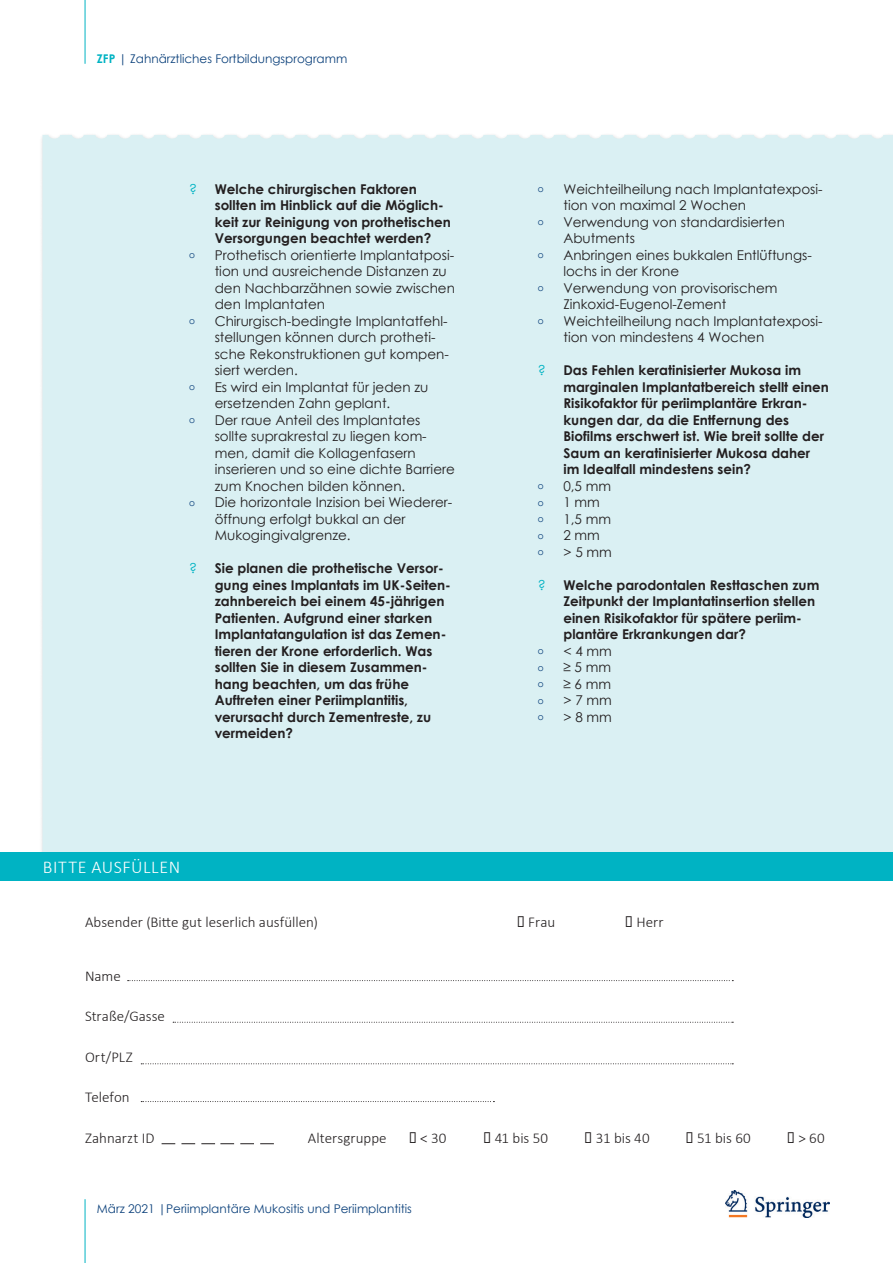
<style>
.page{position:relative;width:893px;height:1263px;background:#fff}
.page>*{position:absolute;margin:0;border:0;box-sizing:border-box;transform-origin:0 0}
.t1{font:300 18px "Calibri";letter-spacing:.03em;color:#fff}
.t2{font:300 15px "Calibri";color:#231f20}
.t3{font:13.5px/16.5px "Century Gothic";color:#231f20}
.t4{font:700 13.5px/16.5px "Century Gothic";color:#231f20}
.t5{font:13.5px "Century Gothic";color:#00b3c3}
.t6{font:12px "Century Gothic";color:#0d427c}
.t7{font:9px "Century Gothic";color:#0d427c}
.s1{font-weight:700;color:#00b3c3}
</style>
<div class="page">
<hr style="left:85px;top:0;width:1px;height:64px;background:#00b3c3">
<hr style="left:85px;top:1199px;width:1px;height:64px;background:#00b3c3">
<div style="left:43px;top:135px;width:850px;height:717px;background:#daf0f3"></div>
<div style="left:0;top:852px;width:893px;height:29px;background:#00b3c3"></div>
<svg style="left:128px;top:980px;width:605px;height:1px"></svg>
<svg style="left:173px;top:1022px;width:560px;height:1px"></svg>
<svg style="left:141px;top:1063px;width:592px;height:1px"></svg>
<svg style="left:141px;top:1101px;width:353px;height:1px"></svg>
<svg style="left:162px;top:1143px;width:112px;height:1px"></svg>
<img style="left:725px;top:1191px;width:104px;height:26px">
<p class="t6" style="left:97px;top:50px;width:252px"><span class="s1">ZFP</span> | Zahnärztliches Fortbildungsprogramm</p>
<p class="t5" style="left:189px;top:179px;width:9px">?</p>
<p class="t4" style="left:215px;top:180px;width:238px">Welche chirurgischen Faktoren sollten im Hinblick auf die Möglich&shy;keit zur Reinigung von prothetischen Versorgungen beachtet werden?</p>
<p class="t7" style="left:189px;top:249px;width:7px">o</p>
<p class="t3" style="left:215px;top:246px;width:242px">Prothetisch orientierte Implantatposi&shy;tion und ausreichende Distanzen zu den Nachbarzähnen sowie zwischen den Implantaten</p>
<p class="t7" style="left:189px;top:315px;width:7px">o</p>
<p class="t3" style="left:215px;top:312px;width:236px">Chirurgisch-bedingte Implantatfehl&shy;stellungen können durch protheti&shy;sche Rekonstruktionen gut kompen&shy;siert werden.</p>
<p class="t7" style="left:189px;top:381px;width:7px">o</p>
<p class="t3" style="left:215px;top:378px;width:215px">Es wird ein Implantat für jeden zu ersetzenden Zahn geplant.</p>
<p class="t7" style="left:189px;top:414px;width:7px">o</p>
<p class="t3" style="left:215px;top:411px;width:242px">Der raue Anteil des Implantates sollte suprakrestal zu liegen kom&shy;men, damit die Kollagenfasern inserieren und so eine dichte Barriere zum Knochen bilden können.</p>
<p class="t7" style="left:189px;top:496px;width:7px">o</p>
<p class="t3" style="left:215px;top:494px;width:239px">Die horizontale Inzision bei Wiederer&shy;öffnung erfolgt bukkal an der<br>Mukogingivalgrenze.</p>
<p class="t5" style="left:189px;top:559px;width:9px">?</p>
<p class="t4" style="left:215px;top:559px;width:238px">Sie planen die prothetische Versor&shy;gung eines Implantats im UK-Seiten&shy;zahnbereich bei einem 45-jährigen<br>Patienten. Aufgrund einer starken<br>Implantatangulation ist das Zemen&shy;tieren der Krone erforderlich. Was sollten Sie in diesem Zusammen&shy;hang beachten, um das frühe<br>Auftreten einer Periimplantitis, verursacht durch Zementreste, zu vermeiden?</p>
<h1 class="t1" style="left:43px;top:856px;width:139px">BITTE AUSFÜLLEN</h1>
<p class="t7" style="left:538px;top:183px;width:7px">o</p>
<p class="t3" style="left:563px;top:180px;width:261px">Weichteilheilung nach Implantatexposi&shy;tion von maximal 2 Wochen</p>
<p class="t7" style="left:538px;top:216px;width:7px">o</p>
<p class="t3" style="left:563px;top:213px;width:223px">Verwendung von standardisierten<br>Abutments</p>
<p class="t7" style="left:538px;top:249px;width:7px">o</p>
<p class="t3" style="left:563px;top:246px;width:250px">Anbringen eines bukkalen Entlüftungs&shy;lochs in der Krone</p>
<p class="t7" style="left:538px;top:282px;width:7px">o</p>
<p class="t3" style="left:563px;top:279px;width:216px">Verwendung von provisorischem<br>Zinkoxid-Eugenol-Zement</p>
<p class="t7" style="left:538px;top:315px;width:7px">o</p>
<p class="t3" style="left:563px;top:312px;width:261px">Weichteilheilung nach Implantatexposi&shy;tion von mindestens 4 Wochen</p>
<p class="t5" style="left:538px;top:361px;width:9px">?</p>
<p class="t4" style="left:563px;top:361px;width:267px">Das Fehlen keratinisierter Mukosa im marginalen Implantatbereich stellt einen Risikofaktor für periimplantäre Erkran&shy;kungen dar, da die Entfernung des Biofilms erschwert ist. Wie breit sollte der Saum an keratinisierter Mukosa daher im Idealfall mindestens sein?</p>
<p class="t7" style="left:538px;top:480px;width:7px">o</p>
<p class="t3" style="left:563px;top:477px;width:49px">0,5 mm</p>
<p class="t7" style="left:538px;top:496px;width:7px">o</p>
<p class="t3" style="left:563px;top:494px;width:38px">1 mm</p>
<p class="t7" style="left:538px;top:513px;width:7px">o</p>
<p class="t3" style="left:563px;top:510px;width:49px">1,5 mm</p>
<p class="t7" style="left:538px;top:529px;width:7px">o</p>
<p class="t3" style="left:563px;top:527px;width:38px">2 mm</p>
<p class="t7" style="left:538px;top:546px;width:7px">o</p>
<p class="t3" style="left:563px;top:543px;width:50px">&gt; 5 mm</p>
<p class="t5" style="left:538px;top:575px;width:9px">?</p>
<p class="t4" style="left:563px;top:576px;width:257px">Welche parodontalen Resttaschen zum Zeitpunkt der Implantatinsertion stellen einen Risikofaktor für spätere periim&shy;plantäre Erkrankungen dar?</p>
<p class="t7" style="left:538px;top:645px;width:7px">o</p>
<p class="t3" style="left:563px;top:642px;width:50px">&lt; 4 mm</p>
<p class="t7" style="left:538px;top:661px;width:7px">o</p>
<p class="t3" style="left:563px;top:659px;width:49px">≥ 5 mm</p>
<p class="t7" style="left:538px;top:678px;width:7px">o</p>
<p class="t3" style="left:563px;top:675px;width:49px">≥ 6 mm</p>
<p class="t7" style="left:538px;top:694px;width:7px">o</p>
<p class="t3" style="left:563px;top:692px;width:50px">&gt; 7 mm</p>
<p class="t7" style="left:538px;top:711px;width:7px">o</p>
<p class="t3" style="left:563px;top:708px;width:50px">&gt; 8 mm</p>
<p class="t2" style="left:85px;top:913px;width:234px">Absender (Bitte gut leserlich ausfüllen)</p>
<p class="t2" style="left:517px;top:913px;width:40px">❒ Frau</p>
<p class="t2" style="left:625px;top:913px;width:40px">❒ Herr</p>
<p class="t2" style="left:85px;top:966px;width:37px">Name</p>
<p class="t2" style="left:85px;top:1007px;width:82px">Straße/Gasse</p>
<p class="t2" style="left:85px;top:1047px;width:49px">Ort/PLZ</p>
<p class="t2" style="left:85px;top:1088px;width:46px">Telefon</p>
<p class="t2" style="left:85px;top:1128px;width:71px">Zahnarzt ID</p>
<p class="t2" style="left:308px;top:1128px;width:80px">Altersgruppe</p>
<p class="t2" style="left:409px;top:1128px;width:39px">❒ &lt; 30</p>
<p class="t2" style="left:483px;top:1128px;width:66px">❒ 41 bis 50</p>
<p class="t2" style="left:585px;top:1128px;width:67px">❒ 31 bis 40</p>
<p class="t2" style="left:686px;top:1128px;width:66px">❒ 51 bis 60</p>
<p class="t2" style="left:787px;top:1128px;width:39px">❒ &gt; 60</p>
<p class="t6" style="left:97px;top:1200px;width:317px">März 2021 |Periimplantäre Mukositis und Periimplantitis</p>
</div>
